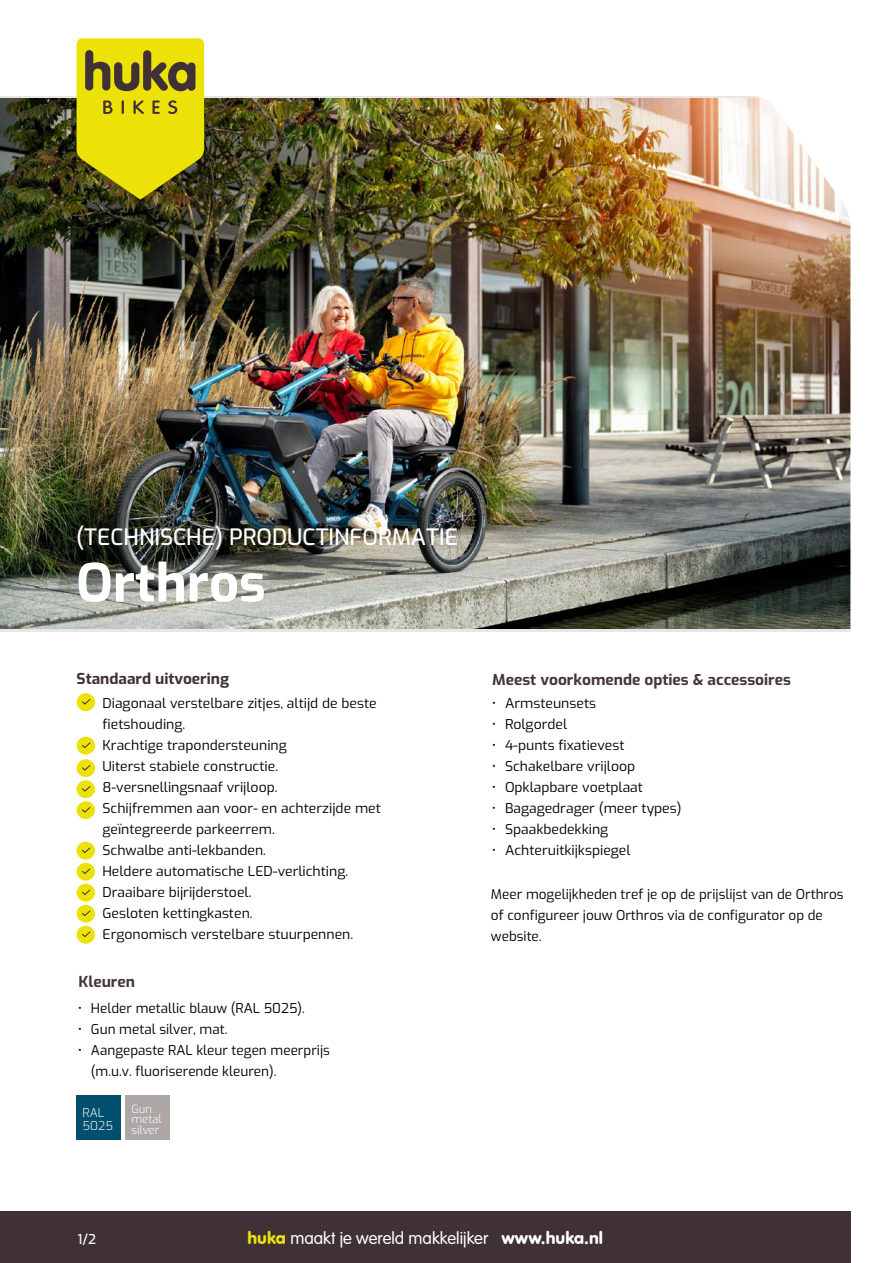
<style>
.page{position:relative;width:893px;height:1263px;background:#fff}
.page>*{position:absolute;margin:0;border:0;box-sizing:border-box;transform-origin:0 0}
.t1{font:700 52.5px "Exo";color:#fff}
.t2{font:500 22.5px "Exo";color:#fff}
.t3{font:300 18px "VAG Rundschrift D";color:#fff}
.t4{font:700 15px "Exo";color:#453638}
.t5{font:700 15px "Exo";color:#3f3135}
.t6{font:13.5px/21px "Exo";color:#000}
.t7{font:500 13.5px "Exo";color:#fff}
.t8{font:300 12px/13.5px "Exo";color:#fff}
.t9{font:300 11.25px/10.5px "Exo";color:#fff}
.s1{font-style:inherit}
.s2{font-weight:400;color:#ede208}
.s3{font-weight:400}
</style>
<div class="page">
<div style="left:0;top:1212px;width:850px;height:51px;background:#3f3135"></div>
<div style="left:77px;top:693px;width:18px;height:18px;background:#ede208;border-radius:50%"></div>
<svg style="left:82px;top:699px;width:9px;height:6px"></svg>
<div style="left:77px;top:737px;width:18px;height:18px;background:#ede208;border-radius:50%"></div>
<svg style="left:81px;top:742px;width:10px;height:6px"></svg>
<div style="left:77px;top:759px;width:18px;height:18px;background:#ede208;border-radius:50%"></div>
<svg style="left:82px;top:765px;width:9px;height:6px"></svg>
<div style="left:77px;top:780px;width:18px;height:18px;background:#ede208;border-radius:50%"></div>
<svg style="left:82px;top:786px;width:9px;height:6px"></svg>
<div style="left:77px;top:801px;width:18px;height:18px;background:#ede208;border-radius:50%"></div>
<svg style="left:82px;top:807px;width:9px;height:6px"></svg>
<div style="left:77px;top:863px;width:18px;height:18px;background:#ede208;border-radius:50%"></div>
<svg style="left:81px;top:868px;width:10px;height:6px"></svg>
<div style="left:77px;top:842px;width:18px;height:18px;background:#ede208;border-radius:50%"></div>
<svg style="left:81px;top:847px;width:10px;height:6px"></svg>
<div style="left:77px;top:884px;width:18px;height:18px;background:#ede208;border-radius:50%"></div>
<svg style="left:81px;top:889px;width:10px;height:6px"></svg>
<img style="left:0;top:42px;width:851px;height:589px">
<svg style="left:77px;top:38px;width:127px;height:162px;background:#bfb510"></svg>
<div style="left:77px;top:905px;width:18px;height:18px;background:#ede208;border-radius:50%"></div>
<svg style="left:81px;top:910px;width:10px;height:6px"></svg>
<div style="left:77px;top:926px;width:18px;height:18px;background:#ede208;border-radius:50%"></div>
<svg style="left:81px;top:931px;width:10px;height:6px"></svg>
<div style="left:76px;top:1095px;width:44px;height:45px;background:#004f6d"></div>
<div style="left:125px;top:1095px;width:44px;height:45px;background:#ada7a6"></div>
<h2 class="t2" style="left:76px;top:520px;width:383px">(TECHNISCHE) PRODUCTINFORMATIE</h2>
<h1 class="t1" style="left:76px;top:543px;width:191px">Orthros</h1>
<p class="t5" style="left:77px;top:667px;width:154px">Standaard uitvoering</p>
<p class="t6" style="left:102px;top:692px;width:280px">Diagonaal verstelbare zitjes, altijd de beste fietshouding.<br>Krachtige trapondersteuning<br>Uiterst stabiele constructie.<br>8-versnellingsnaaf vrijloop.<br>Schijfremmen aan voor- en achterzijde met geïntegreerde parkeerrem.<br>Schwalbe anti-lekbanden.<br>Heldere automatische LED-verlichting.<br>Draaibare bijrijderstoel.<br>Gesloten kettingkasten.<br>Ergonomisch verstelbare stuurpennen.</p>
<p class="t4" style="left:78px;top:970px;width:58px">Kleuren</p>
<p class="t6" style="left:78px;top:997px;width:229px">• <span class="s1">Helder metallic</span> blauw (RAL 5025).</p>
<p class="t6" style="left:78px;top:1018px;width:151px">• Gun metal silver, mat.</p>
<p class="t6" style="left:91px;top:1039px;width:240px;text-indent:-13px">• Aangepaste RAL kleur tegen meerprijs (m.u.v. fluoriserende kleuren).</p>
<p class="t8" style="left:83px;top:1105px;width:32px">RAL<br>5025</p>
<p class="t9" style="left:132px;top:1103px;width:32px">Gun metal silver</p>
<p class="t4" style="left:492px;top:668px;width:300px">Meest voorkomende opties &amp; accessoires</p>
<p class="t6" style="left:492px;top:692px;width:106px">• Armsteunsets</p>
<p class="t6" style="left:492px;top:713px;width:77px">• Rolgordel</p>
<p class="t6" style="left:492px;top:734px;width:134px">• 4-punts fixatievest</p>
<p class="t6" style="left:492px;top:755px;width:145px">• Schakelbare vrijloop</p>
<p class="t6" style="left:492px;top:776px;width:153px">• Opklapbare voetplaat</p>
<p class="t6" style="left:492px;top:797px;width:191px">• Bagagedrager (meer types)</p>
<p class="t6" style="left:492px;top:818px;width:118px">• Spaakbedekking</p>
<p class="t6" style="left:492px;top:839px;width:140px">• Achteruitkijkspiegel</p>
<p class="t6" style="left:491px;top:883px;width:354px">Meer mogelijkheden tref je op de prijslijst van de Orthros of configureer jouw Orthros via de configurator op de website.</p>
<p class="t7" style="left:78px;top:1229px;width:20px">1/2</p>
<h3 class="t3" style="left:247px;top:1228px;width:357px"><span class="s2">huka</span> maakt je wereld makkelijker <span class="s3">www.huka.nl</span></h3>
</div>
